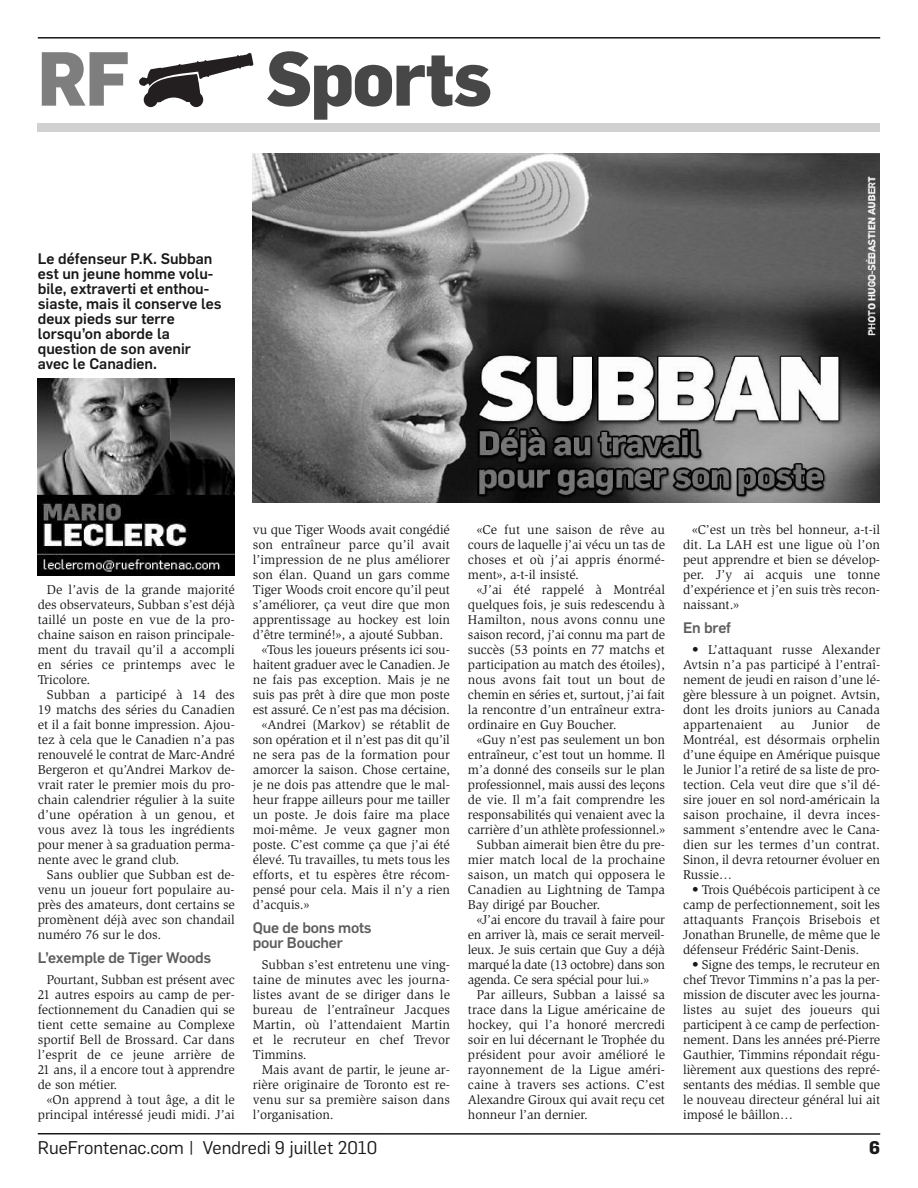
<style>
.page{position:relative;width:918px;height:1188px;background:#fff}
.page>*{position:absolute;margin:0;border:0;box-sizing:border-box;transform-origin:0 0}
.t1{font:800 75px "Flama";letter-spacing:-.02em;color:#474747;scale:.95 1}
.t2{font:800 75px "Flama";color:#7e7e7e;scale:.95 1}
.t3{font:18px "Flama";color:#191919}
.t4{font:700 18px "Flama";color:#191919}
.t5{font:500 15px/15px "Flama";color:#191919}
.t6{font:500 15px/15px "Flama";letter-spacing:-.015em;color:#5e5e5e}
.t7{font:13.2px/15px "Slimbach Std";letter-spacing:-.005em;color:#191919;text-align:justify}
.t8{font:13.2px "Slimbach Std";letter-spacing:-.025em;color:#191919}
.t9{font:13.2px "Slimbach Std";letter-spacing:-.03em;color:#191919}
</style>
<div class="page">
<hr style="left:38px;top:1133px;width:842px;height:2px;background:#191919">
<div style="left:189px;top:92px;width:14px;height:15px;background:#231f20;border-radius:50%"></div>
<div style="left:144px;top:92px;width:14px;height:15px;background:#231f20;border-radius:50%"></div>
<svg style="left:139px;top:53px;width:114px;height:49px"></svg>
<hr style="left:38px;top:37px;width:842px;height:2px;background:#191919">
<div style="left:38px;top:123px;width:842px;height:9px;background:#d1d1d1"></div>
<img style="left:253px;top:153px;width:626px;height:350px">
<img style="left:38px;top:378px;width:197px;height:198px">
<h1 class="t2" style="left:38px;top:44px;width:98px">RF</h1>
<h1 class="t1" style="left:266px;top:44px;width:239px">Sports</h1>
<p class="t5" style="left:38px;top:252px;width:185px">Le défenseur P.K. Subban est un jeune homme volu&shy;bile, extraverti et enthou&shy;siaste, mais il conserve les deux pieds sur terre lorsqu’on aborde la question de son avenir avec le Canadien.</p>
<p class="t7" style="left:38px;top:583px;width:199px;text-indent:9px">De l’avis de la grande majorité des observateurs, Subban s’est déjà taillé un poste en vue de la pro&shy;chaine saison en raison principale&shy;ment du travail qu’il a accompli en séries ce printemps avec le Tricolore.</p>
<p class="t7" style="left:38px;top:688px;width:199px;text-indent:9px">Subban a participé à 14 des 19 matchs des séries du Canadien et il a fait bonne impression. Ajou&shy;tez à cela que le Canadien n’a pas renouvelé le contrat de Marc-André Bergeron et qu’Andrei Markov de&shy;vrait rater le premier mois du pro&shy;chain calendrier régulier à la suite d’une opération à un genou, et vous avez là tous les ingrédients pour mener à sa graduation perma&shy;nente avec le grand club.</p>
<p class="t7" style="left:38px;top:868px;width:199px;text-indent:9px">Sans oublier que Subban est de&shy;venu un joueur fort populaire au&shy;près des amateurs, dont certains se promènent déjà avec son chandail numéro 76 sur le dos.</p>
<p class="t6" style="left:38px;top:951px;width:175px">L’exemple de Tiger Woods</p>
<p class="t7" style="left:38px;top:973px;width:199px;text-indent:9px">Pourtant, Subban est présent avec 21 autres espoirs au camp de per&shy;fectionnement du Canadien qui se tient cette semaine au Complexe sportif Bell de Brossard. Car dans l’esprit de ce jeune arrière de 21 ans, il a encore tout à apprendre de son métier.</p>
<p class="t7" style="left:38px;top:1093px;width:199px;text-align:right">«On apprend à tout âge, a dit le principal intéressé jeudi midi. J’ai</p>
<p class="t7" style="left:253px;top:523px;width:199px">vu que Tiger Woods avait congédié</p>
<p class="t7" style="left:253px;top:538px;width:199px">son entraîneur parce qu’il avait</p>
<p class="t7" style="left:253px;top:553px;width:199px">l’impression de ne plus améliorer</p>
<p class="t7" style="left:253px;top:568px;width:199px">son élan. Quand un gars comme</p>
<p class="t7" style="left:253px;top:583px;width:199px">Tiger Woods croit encore qu’il peut</p>
<p class="t7" style="left:253px;top:598px;width:199px">s’améliorer, ça veut dire que mon</p>
<p class="t7" style="left:253px;top:613px;width:199px">apprentissage au hockey est loin</p>
<p class="t7" style="left:253px;top:628px;width:192px">d’être terminé!», a ajouté Subban.</p>
<p class="t7" style="left:262px;top:643px;width:189px">«Tous les joueurs présents ici sou-</p>
<p class="t7" style="left:253px;top:658px;width:199px">haitent graduer avec le Canadien. Je</p>
<p class="t7" style="left:253px;top:673px;width:199px">ne fais pas exception. Mais je ne</p>
<p class="t7" style="left:253px;top:688px;width:199px">suis pas prêt à dire que mon poste</p>
<p class="t7" style="left:253px;top:703px;width:199px">est assuré. Ce n’est pas ma décision.</p>
<p class="t7" style="left:262px;top:718px;width:190px">«Andrei (Markov) se rétablit de</p>
<p class="t7" style="left:253px;top:733px;width:199px">son opération et il n’est pas dit qu’il</p>
<p class="t7" style="left:253px;top:748px;width:199px">ne sera pas de la formation pour</p>
<p class="t7" style="left:253px;top:763px;width:199px">amorcer la saison. Chose certaine,</p>
<p class="t7" style="left:253px;top:778px;width:199px">je ne dois pas attendre que le mal-</p>
<p class="t7" style="left:253px;top:793px;width:199px">heur frappe ailleurs pour me tailler</p>
<p class="t7" style="left:253px;top:808px;width:199px">un poste. Je dois faire ma place</p>
<p class="t7" style="left:253px;top:823px;width:199px">moi-même. Je veux gagner mon</p>
<p class="t7" style="left:253px;top:838px;width:199px">poste. C’est comme ça que j’ai été</p>
<p class="t7" style="left:253px;top:853px;width:199px">élevé. Tu travailles, tu mets tous les</p>
<p class="t7" style="left:253px;top:868px;width:199px">efforts, et tu espères être récom-</p>
<p class="t7" style="left:253px;top:883px;width:199px">pensé pour cela. Mais il n’y a rien</p>
<p class="t7" style="left:253px;top:898px;width:58px">d’acquis.»</p>
<p class="t6" style="left:253px;top:921px;width:120px">Que de bons mots pour Boucher</p>
<p class="t7" style="left:253px;top:958px;width:199px;text-indent:9px">Subban s’est entretenu une ving&shy;taine de minutes avec les journa&shy;listes avant de se diriger dans le bureau de l’entraîneur Jacques Martin, où l’attendaient Martin et le recruteur en chef Trevor Timmins.</p>
<p class="t7" style="left:253px;top:1063px;width:199px;text-indent:9px">Mais avant de partir, le jeune ar&shy;rière originaire de Toronto est re&shy;venu sur sa première saison dans l’organisation.</p>
<h2 class="t3" style="left:38px;top:1139px;width:341px">RueFrontenac.com | Vendredi 9 juillet 2010</h2>
<p class="t7" style="left:468px;top:523px;width:199px;text-indent:9px">«Ce fut une saison de rêve au cours de laquelle j’ai vécu un tas de choses et où j’ai appris énormé&shy;ment», a-t-il insisté.</p>
<p class="t7" style="left:468px;top:583px;width:199px;text-indent:9px">«J’ai été rappelé à Montréal quelques fois, je suis redescendu à Hamilton, nous avons connu une saison record, j’ai connu ma part de succès (53 points en 77 matchs et participation au match des étoiles), nous avons fait tout un bout de chemin en séries et, surtout, j’ai fait la rencontre d’un entraîneur extra&shy;ordinaire en Guy Boucher.</p>
<p class="t7" style="left:477px;top:733px;width:190px">«Guy n’est pas seulement un bon</p>
<p class="t7" style="left:468px;top:748px;width:199px">entraîneur, c’est tout un homme. Il</p>
<p class="t7" style="left:468px;top:763px;width:199px">m’a donné des conseils sur le plan</p>
<p class="t7" style="left:468px;top:778px;width:199px">professionnel, mais aussi des leçons</p>
<p class="t7" style="left:468px;top:793px;width:199px">de vie. Il m’a fait comprendre les</p>
<p class="t7" style="left:468px;top:808px;width:199px">responsabilités qui venaient avec la</p>
<p class="t7" style="left:468px;top:823px;width:199px">carrière d’un athlète professionnel.»</p>
<p class="t7" style="left:477px;top:838px;width:190px">Subban aimerait bien être du pre-</p>
<p class="t7" style="left:468px;top:853px;width:199px">mier match local de la prochaine</p>
<p class="t7" style="left:468px;top:868px;width:199px">saison, un match qui opposera le</p>
<p class="t7" style="left:468px;top:883px;width:199px">Canadien au Lightning de Tampa</p>
<p class="t7" style="left:468px;top:898px;width:134px">Bay dirigé par Boucher.</p>
<p class="t8" style="left:477px;top:915px;width:190px">«J’ai encore du travail à faire pour</p>
<p class="t8" style="left:468px;top:930px;width:198px">en arriver là, mais ce serait merveil-</p>
<p class="t8" style="left:468px;top:945px;width:199px">leux. Je suis certain que Guy a déjà</p>
<p class="t9" style="left:468px;top:960px;width:199px">marqué la date (13 octobre) dans son</p>
<p class="t8" style="left:468px;top:975px;width:183px">agenda. Ce sera spécial pour lui.»</p>
<p class="t7" style="left:477px;top:988px;width:190px">Par ailleurs, Subban a laissé sa</p>
<p class="t7" style="left:468px;top:1003px;width:199px">trace dans la Ligue américaine de</p>
<p class="t7" style="left:468px;top:1018px;width:199px">hockey, qui l’a honoré mercredi</p>
<p class="t7" style="left:468px;top:1033px;width:199px">soir en lui décernant le Trophée du</p>
<p class="t7" style="left:468px;top:1048px;width:199px">président pour avoir amélioré le</p>
<p class="t7" style="left:468px;top:1063px;width:199px">rayonnement de la Ligue améri-</p>
<p class="t7" style="left:468px;top:1078px;width:199px">caine à travers ses actions. C’est</p>
<p class="t7" style="left:468px;top:1093px;width:199px">Alexandre Giroux qui avait reçu cet</p>
<p class="t7" style="left:468px;top:1108px;width:121px">honneur l’an dernier.</p>
<p class="t7" style="left:683px;top:523px;width:199px;text-indent:9px">«C’est un très bel honneur, a-t-il dit. La LAH est une ligue où l’on peut apprendre et bien se dévelop&shy;per. J’y ai acquis une tonne d’expérience et j’en suis très recon&shy;naissant.»</p>
<p class="t6" style="left:683px;top:621px;width:49px">En bref</p>
<p class="t7" style="left:683px;top:643px;width:199px;text-indent:9px">• L’attaquant russe Alexander Avtsin n’a pas participé à l’entraî&shy;nement de jeudi en raison d’une lé&shy;gère blessure à un poignet. Avtsin, dont les droits juniors au Canada appartenaient</p>
<p class="t7" style="left:683px;top:718px;width:199px;text-indent:183px">de Montréal, est désormais orphelin d’une équipe en Amérique puisque le Junior l’a retiré de sa liste de pro&shy;tection. Cela veut dire que s’il dé&shy;sire jouer en sol nord-américain la saison prochaine, il devra inces&shy;samment s’entendre avec le Cana&shy;dien sur les termes d’un contrat.<br>Sinon, il devra retourner évoluer en Russie…</p>
<p class="t7" style="left:683px;top:883px;width:199px;text-indent:9px">• Trois Québécois participent à ce camp de perfectionnement, soit les attaquants François Brisebois et Jonathan Brunelle, de même que le défenseur Frédéric Saint-Denis.</p>
<p class="t7" style="left:683px;top:958px;width:199px;text-indent:9px">• Signe des temps, le recruteur en chef Trevor Timmins n’a pas la per&shy;mission de discuter avec les journa&shy;listes au sujet des joueurs qui participent à ce camp de perfection&shy;nement. Dans les années pré-Pierre Gauthier, Timmins répondait régu&shy;lièrement aux questions des repré&shy;sentants des médias. Il semble que le nouveau directeur général lui ait imposé le bâillon…</p>
<p class="t7" style="left:780px;top:718px;width:16px">au</p>
<p class="t7" style="left:812px;top:718px;width:38px">Junior</p>
<h2 class="t4" style="left:869px;top:1140px;width:12px">6</h2>
</div>
